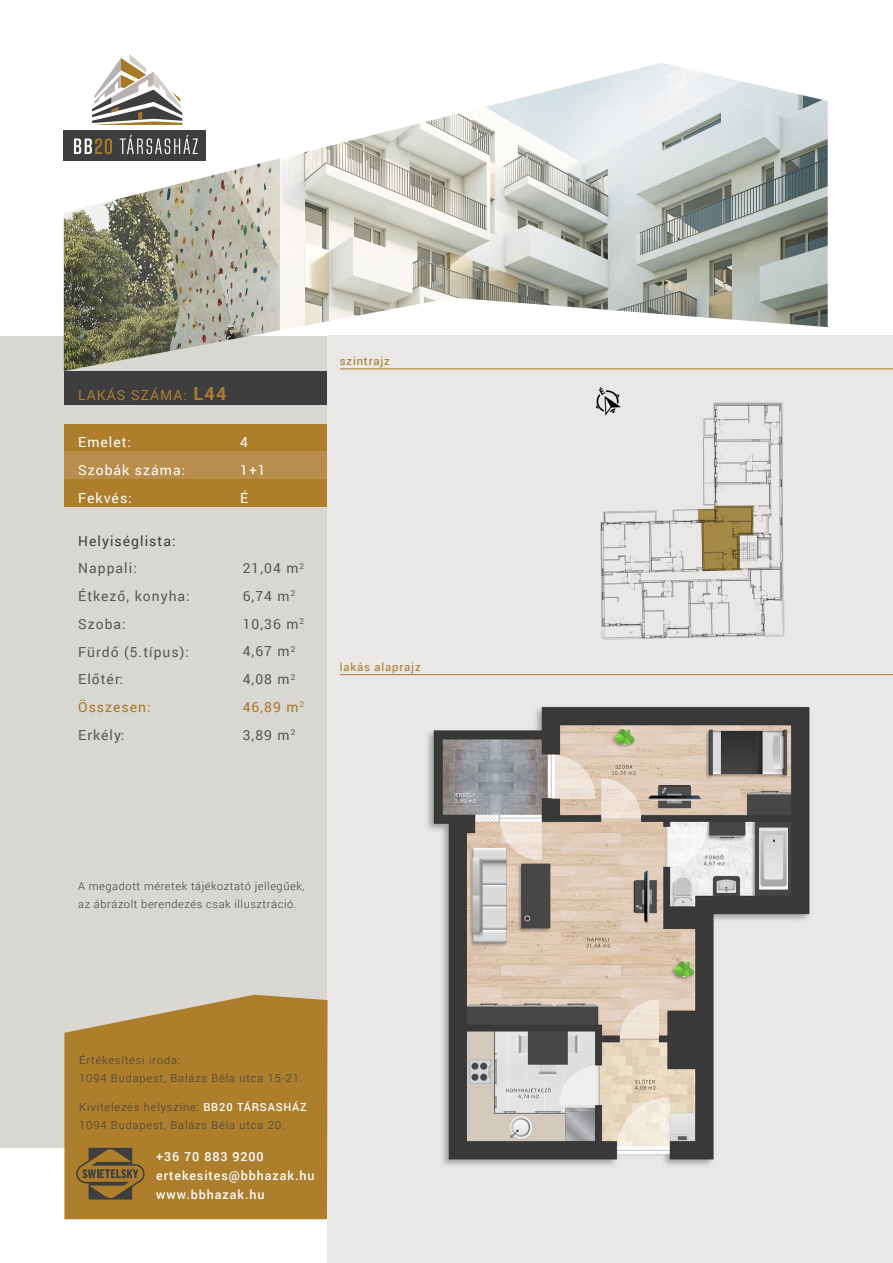
<style>
.page{position:relative;width:893px;height:1263px;background:#fff}
.page>*{position:absolute;margin:0;border:0;box-sizing:border-box;transform-origin:0 0}
.t1{font:13.8px "Roboto";letter-spacing:.075em;color:#57585a}
.t2{font:13.8px "Roboto";letter-spacing:.075em;color:#fff}
.t3{font:13.8px "Roboto";letter-spacing:.075em;color:#a87826}
.t4{font:13.8px "Roboto";letter-spacing:.075em;color:#ad7e2c}
.t5{font:13.8px "Roboto";letter-spacing:.075em;color:#3e3e3f}
.t6{font:500 12.45px "Roboto";letter-spacing:.075em;color:#fff}
.t7{font:11.25px "Roboto";letter-spacing:.075em;color:#a87826}
.t8{font:300 11.1px "Roboto";letter-spacing:.075em;color:#3e3e3f}
.t9{font:300 11.1px/18px "Roboto";letter-spacing:.05em;color:#3e3e3f}
.s1{font-weight:700;font-size:18px}
.s2{font-weight:500;color:#fff}
</style>
<div class="page">
<div style="left:327px;top:336px;width:566px;height:927px;background:#e9e8e6"></div>
<svg style="left:117px;top:54px;width:23px;height:9px"></svg>
<img style="left:427px;top:706px;width:383px;height:460px">
<img style="left:595px;top:387px;width:190px;height:253px">
<hr style="left:340px;top:368px;width:553px;height:1px;background:#a87826">
<hr style="left:340px;top:674px;width:553px;height:1px;background:#a87826">
<div style="left:0;top:337px;width:327px;height:811px;background:#d8d7d2"></div>
<div style="left:64px;top:372px;width:263px;height:33px;background:#3e3e3f"></div>
<div style="left:64px;top:424px;width:263px;height:28px;background:#ad7e2c"></div>
<div style="left:64px;top:451px;width:263px;height:28px;background:#b98d4b"></div>
<div style="left:64px;top:479px;width:263px;height:28px;background:#ad7e2c"></div>
<svg style="left:64px;top:995px;width:264px;height:224px;background:#b08539"></svg>
<svg style="left:76px;top:1148px;width:69px;height:51px;background:#846632"></svg>
<img style="left:64px;top:63px;width:764px;height:308px">
<p class="t4" style="left:78px;top:386px;width:150px">LAKÁS SZÁMA: <span class="s1">L44</span></p>
<p class="t2" style="left:78px;top:433px;width:54px">Emelet:</p>
<p class="t2" style="left:240px;top:433px;width:9px">4</p>
<p class="t2" style="left:78px;top:460px;width:109px">Szobák száma:</p>
<p class="t2" style="left:240px;top:460px;width:27px">1+1</p>
<p class="t2" style="left:78px;top:488px;width:55px">Fekvés:</p>
<p class="t2" style="left:240px;top:488px;width:10px">É</p>
<p class="t5" style="left:78px;top:531px;width:99px">Helyiséglista:</p>
<p class="t1" style="left:78px;top:559px;width:60px">Nappali:</p>
<p class="t1" style="left:78px;top:587px;width:113px">Étkező, konyha:</p>
<p class="t1" style="left:78px;top:614px;width:49px">Szoba:</p>
<p class="t1" style="left:78px;top:642px;width:112px">Fürdő (5.típus):</p>
<p class="t1" style="left:78px;top:670px;width:46px">Előtér:</p>
<p class="t3" style="left:78px;top:698px;width:74px">Összesen:</p>
<p class="t1" style="left:78px;top:725px;width:48px">Erkély:</p>
<p class="t1" style="left:243px;top:559px;width:63px">21,04 m<sup>2</sup></p>
<p class="t1" style="left:243px;top:586px;width:54px">6,74 m<sup>2</sup></p>
<p class="t1" style="left:243px;top:614px;width:63px">10,36 m<sup>2</sup></p>
<p class="t1" style="left:243px;top:642px;width:54px">4,67 m<sup>2</sup></p>
<p class="t1" style="left:243px;top:670px;width:54px">4,08 m<sup>2</sup></p>
<p class="t3" style="left:243px;top:697px;width:63px">46,89 m<sup>2</sup></p>
<p class="t1" style="left:243px;top:725px;width:54px">3,89 m<sup>2</sup></p>
<p class="t7" style="left:340px;top:353px;width:52px">szintrajz</p>
<p class="t7" style="left:340px;top:659px;width:82px">lakás alaprajz</p>
<p class="t9" style="left:78px;top:876px;width:228px">A megadott méretek tájékoztató jellegűek, az ábrázolt berendezés csak illusztráció.</p>
<p class="t8" style="left:79px;top:1052px;width:103px">Értékesítési iroda:</p>
<p class="t8" style="left:79px;top:1070px;width:225px">1094 Budapest, Balázs Béla utca 15-21.</p>
<p class="t8" style="left:79px;top:1099px;width:229px">Kivitelezés helyszíne: <span class="s2">BB20 TÁRSASHÁZ</span></p>
<p class="t8" style="left:79px;top:1117px;width:207px">1094 Budapest, Balázs Béla utca 20.</p>
<p class="t6" style="left:156px;top:1147px;width:109px">+36 70 883 9200</p>
<p class="t6" style="left:156px;top:1167px;width:160px">ertekesites@bbhazak.hu</p>
<p class="t6" style="left:156px;top:1186px;width:110px">www.bbhazak.hu</p>
</div>
